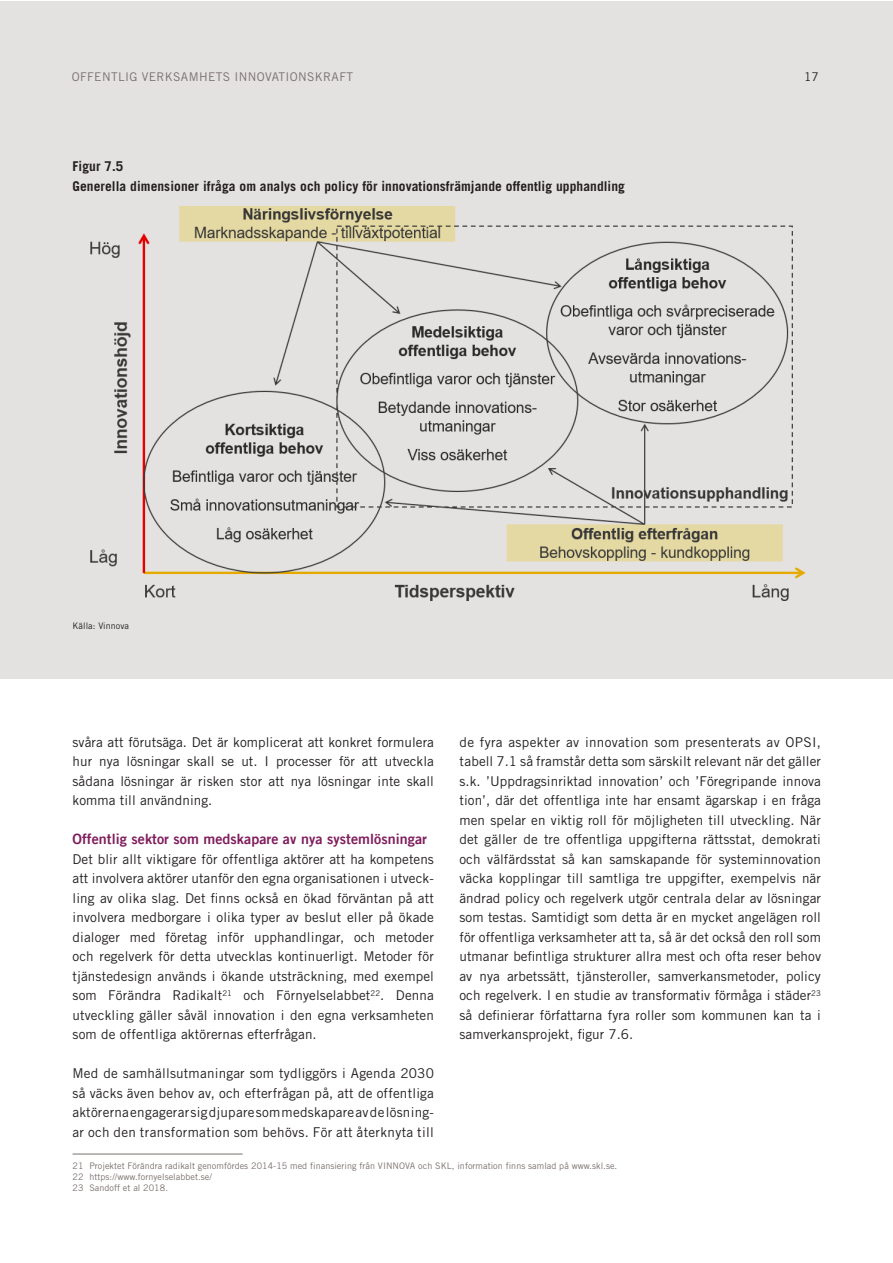
<style>
.page{position:relative;width:893px;height:1263px;background:#fff}
.page>*{position:absolute;margin:0;border:0;box-sizing:border-box;transform-origin:0 0}
.t1{font:14.25px "Trade Gothic LT Bold Two";letter-spacing:.005em;color:#7f1d5c}
.Brödtext{font:13.5px/19.5px "Trade Gothic LT Pro";letter-spacing:.01em;color:#231f20;text-align:justify}
.Brödtext-2{font:700 13.5px "Trade Gothic LT Pro";letter-spacing:.005em;color:#231f20}
.t2{font:12px "Trade Gothic LT Pro";letter-spacing:.03em;color:#7a706d}
.t3{font:12px "Trade Gothic LT Pro";color:#231f20}
.Fotnot_eller_källhän{font:9px "Trade Gothic LT Pro";letter-spacing:.005em;color:#7a706d}
.Fotnot_eller_källhän-2{font:9px "Trade Gothic LT Pro";letter-spacing:.005em;color:#231f20}
</style>
<div class="page">
<div style="left:0;top:1px;width:893px;height:677px;background:#e4e2e1"></div>
<hr style="left:73px;top:1154px;width:170px;height:1px;background:#7a706d">
<img style="left:90px;top:206px;width:716px;height:395px">
<p class="t2" style="left:72px;top:69px;width:283px">OFFENTLIG VERKSAMHETS INNOVATIONSKRAFT</p>
<p class="t3" style="left:804px;top:69px;width:16px">17</p>
<p class="Brödtext-2" style="left:73px;top:158px;width:52px">Figur 7.5</p>
<p class="Brödtext-2" style="left:73px;top:178px;width:554px">Generella dimensioner ifråga om analys och policy för innovationsfrämjande offentlig upphandling</p>
<p class="Fotnot_eller_källhän-2" style="left:73px;top:621px;width:58px">Källa: Vinnova</p>
<p class="Brödtext" style="left:73px;top:732px;width:363px">svåra att förutsäga. Det är komplicerat att konkret formulera hur nya lösningar skall se ut. I processer för att utveckla sådana lösningar är risken stor att nya lösningar inte skall komma till användning.</p>
<h3 class="t1" style="left:73px;top:830px;width:356px">Offentlig sektor som medskapare av nya systemlösningar</h3>
<p class="Brödtext" style="left:73px;top:849px;width:363px">Det blir allt viktigare för offentliga aktörer att ha kompetens att involvera aktörer utanför den egna organisationen i utveck&shy;ling av olika slag. Det finns också en ökad förväntan på att involvera medborgare i olika typer av beslut eller på ökade dialoger med företag inför upphandlingar, och metoder och regelverk för detta utvecklas kontinuerligt. Metoder för tjänstedesign används i ökande utsträckning, med exempel som Förändra Radikalt<sup>21</sup> och Förnyelselabbet<sup>22</sup>. Denna utveckling gäller såväl innovation i den egna verksamheten som de offentliga aktörernas efterfrågan.</p>
<p class="Brödtext" style="left:73px;top:1063px;width:363px">Med de samhällsutmaningar som tydliggörs i Agenda 2030 så väcks även behov av, och efterfrågan på, att de offentliga aktörerna engagerar sig djupare som medskapare av de lösning&shy;ar och den transformation som behövs. För att återknyta till</p>
<p class="Fotnot_eller_källhän" style="left:73px;top:1160px;width:546px">21 Projektet Förändra radikalt genomfördes 2014-15 med finansiering från VINNOVA och SKL, information finns samlad på www.skl.se.</p>
<p class="Fotnot_eller_källhän" style="left:73px;top:1171px;width:141px">22 https://www.fornyelselabbet.se/</p>
<p class="Fotnot_eller_källhän" style="left:73px;top:1182px;width:97px">23 Sandoff et al 2018.</p>
<p class="Brödtext" style="left:459px;top:732px;width:363px">de fyra aspekter av innovation som presenterats av OPSI, tabell 7.1 så framstår detta som särskilt relevant när det gäller s.k. ’Uppdragsinriktad innovation’ och ’Föregripande innova tion’, där det offentliga inte har ensamt ägarskap i en fråga men spelar en viktig roll för möjligheten till utveckling. När det gäller de tre offentliga uppgifterna rättsstat, demokrati och välfärdsstat så kan samskapande för systeminnovation väcka kopplingar till samtliga tre uppgifter, exempelvis när ändrad policy och regelverk utgör centrala delar av lösningar som testas. Samtidigt som detta är en mycket angelägen roll för offentliga verksamheter att ta, så är det också den roll som utmanar befintliga strukturer allra mest och ofta reser behov av nya arbetssätt, tjänsteroller, samverkansmetoder, policy och regelverk. I en studie av transformativ förmåga i städer<sup>23 </sup>så definierar författarna fyra roller som kommunen kan ta i samverkansprojekt, figur 7.6.</p>
</div>
